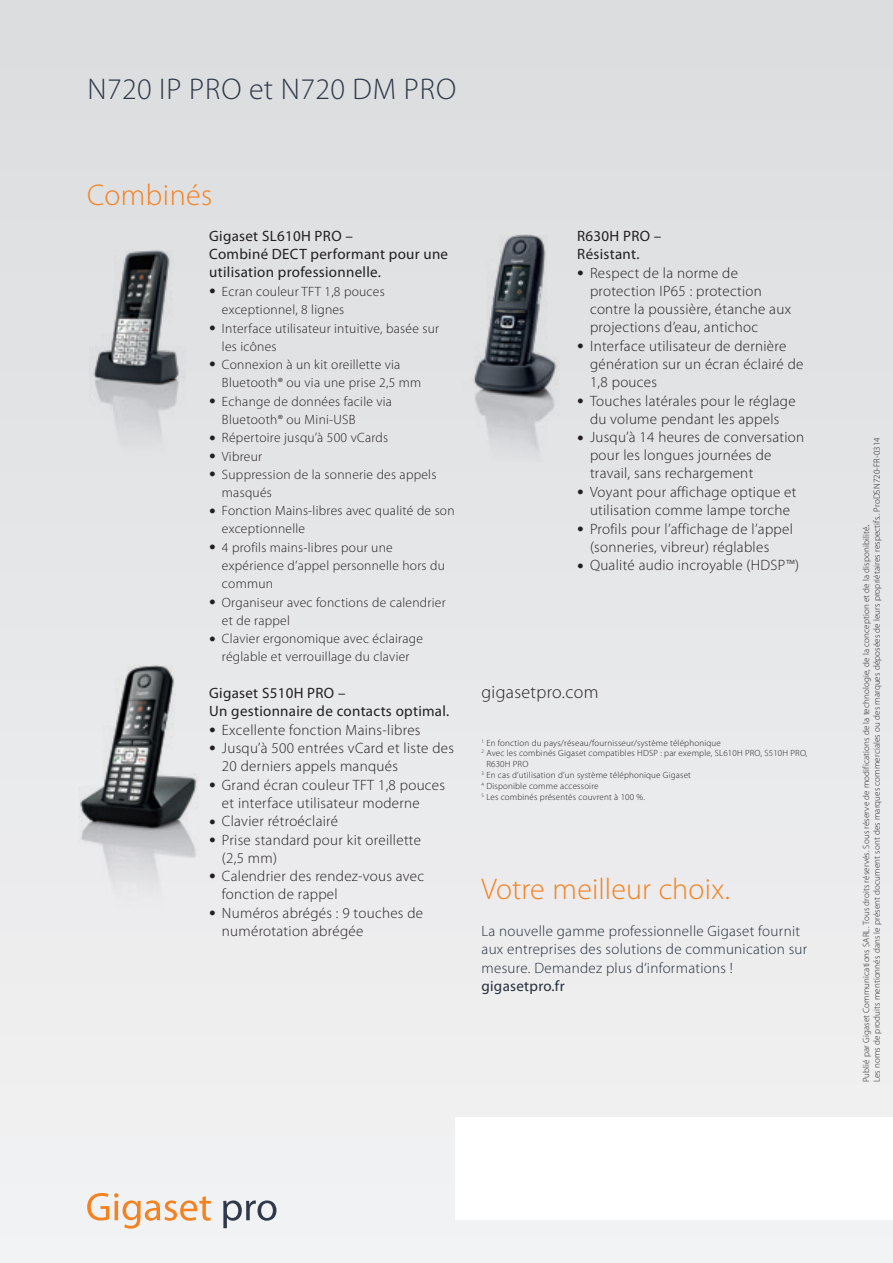
<style>
.page{position:relative;width:893px;height:1263px;background:#e6e7e9}
.page>*{position:absolute;margin:0;border:0;box-sizing:border-box;transform-origin:0 0}
.t1{font:300 30px "Myriad Pro";letter-spacing:.01em;color:#f58220}
.t2{font:300 30px "Myriad Pro";letter-spacing:.02em;color:#2f3949}
.t3{font:300 18px "Myriad Pro";letter-spacing:.02em;color:#231f20}
.t4{font:300 15px/18px "Myriad Pro";letter-spacing:.02em;color:#231f20}
.t5{font:15px/18px "Myriad Pro";letter-spacing:.02em;color:#231f20}
.t6{font:300 15px/18.3px "Myriad Pro";letter-spacing:.02em;color:#232e3b}
.t7{font:15px "Myriad Pro";letter-spacing:.02em;color:#232e3b}
.t8{font:300 13.5px/18px "Myriad Pro";letter-spacing:.02em;color:#231f20}
.t9{font:300 9px/10.8px "Myriad Pro";letter-spacing:.015em;color:#231f20}
.s1{font-size:27px}
.s2{font-size:13.5px}
</style>
<div class="page">
<div style="left:455px;top:1117px;width:438px;height:102px;background:#fff"></div>
<img style="left:80px;top:665px;width:117px;height:209px">
<img style="left:81px;top:667px;width:113px;height:160px">
<img style="left:472px;top:234px;width:87px;height:220px">
<img style="left:475px;top:236px;width:80px;height:157px">
<img style="left:89px;top:249px;width:96px;height:194px">
<img style="left:95px;top:251px;width:83px;height:132px">
<svg style="left:87px;top:1193px;width:124px;height:36px"></svg>
<svg style="left:223px;top:1200px;width:53px;height:28px"></svg>
<h1 class="t2" style="left:87px;top:71px;width:370px">N720 IP PRO et N720 DM PRO</h1>
<h1 class="t1" style="left:87px;top:176px;width:127px">Combinés</h1>
<p class="t5" style="left:209px;top:227px;width:240px">Gigaset SL610H PRO –<br>Combiné DECT performant pour une utilisation professionnelle.</p>
<p class="t8" style="left:222px;top:282px;width:164px;text-indent:-13px"><span class="s1">•</span> Ecran couleur TFT 1,8 pouces exceptionnel, 8 lignes</p>
<p class="t8" style="left:222px;top:319px;width:219px;text-indent:-13px"><span class="s1">•</span> Interface utilisateur intuitive, basée sur les icônes</p>
<p class="t8" style="left:222px;top:355px;width:201px;text-indent:-13px"><span class="s1">•</span> Connexion à un kit oreillette via<br>Bluetooth® ou via une prise 2,5 mm</p>
<p class="t8" style="left:222px;top:392px;width:172px;text-indent:-13px"><span class="s1">•</span> Echange de données facile via<br>Bluetooth® ou Mini-USB</p>
<p class="t8" style="left:209px;top:429px;width:180px"><span class="s1">•</span> Répertoire jusqu’à 500 vCards</p>
<p class="t8" style="left:209px;top:447px;width:54px"><span class="s1">•</span> Vibreur</p>
<p class="t8" style="left:222px;top:465px;width:216px;text-indent:-13px"><span class="s1">•</span> Suppression de la sonnerie des appels masqués</p>
<p class="t8" style="left:222px;top:502px;width:234px;text-indent:-13px"><span class="s1">•</span> Fonction Mains-libres avec qualité de son exceptionnelle</p>
<p class="t8" style="left:222px;top:538px;width:224px;text-indent:-13px"><span class="s1">•</span> 4 profils mains-libres pour une expérience d’appel personnelle hors du commun</p>
<p class="t8" style="left:222px;top:593px;width:225px;text-indent:-13px"><span class="s1">•</span> Organiseur avec fonctions de calendrier et de rappel</p>
<p class="t8" style="left:209px;top:630px;width:215px;text-align:center"><span class="s1">•</span> Clavier ergonomique avec éclairage réglable et verrouillage du clavier</p>
<p class="t5" style="left:209px;top:684px;width:242px">Gigaset S510H PRO –<br>Un gestionnaire de contacts optimal.</p>
<p class="t4" style="left:209px;top:721px;width:213px"><span class="s1">•</span> Excellente fonction Mains-libres</p>
<p class="t4" style="left:222px;top:739px;width:234px;text-indent:-13px"><span class="s1">•</span> Jusqu’à 500 entrées vCard et liste des<br>20 derniers appels manqués</p>
<p class="t4" style="left:222px;top:775px;width:225px;text-indent:-13px"><span class="s1">•</span> Grand écran couleur TFT 1,8 pouces et interface utilisateur moderne</p>
<p class="t4" style="left:209px;top:812px;width:130px"><span class="s1">•</span> Clavier rétroéclairé</p>
<p class="t4" style="left:222px;top:830px;width:201px;text-indent:-13px"><span class="s1">•</span> Prise standard pour kit oreillette (2,5 mm)</p>
<p class="t4" style="left:222px;top:867px;width:204px;text-indent:-13px"><span class="s1">•</span> Calendrier des rendez-vous avec fonction de rappel</p>
<p class="t4" style="left:222px;top:903px;width:203px;text-indent:-13px"><span class="s1">•</span> Numéros abrégés : 9 touches de numérotation abrégée</p>
<p class="t5" style="left:577px;top:227px;width:86px">R630H PRO –<br>Résistant.</p>
<p class="t4" style="left:590px;top:264px;width:203px;text-indent:-13px"><span class="s1">•</span> Respect de la norme de protection IP65 : protection contre la poussière, étanche aux projections d’eau, antichoc</p>
<p class="t4" style="left:590px;top:337px;width:215px;text-indent:-13px"><span class="s1">•</span> Interface utilisateur de dernière génération sur un écran éclairé de<br>1,8 pouces</p>
<p class="t4" style="left:577px;top:392px;width:220px;text-align:center"><span class="s1">•</span> Touches latérales pour le réglage du volume pendant les appels</p>
<p class="t4" style="left:590px;top:428px;width:216px;text-indent:-13px"><span class="s1">•</span> Jusqu’à 14 heures de conversation pour les longues journées de travail, sans rechargement</p>
<p class="t4" style="left:577px;top:483px;width:221px;text-align:center"><span class="s1">•</span> Voyant pour affichage optique et utilisation comme lampe torche</p>
<p class="t4" style="left:590px;top:519px;width:204px;text-indent:-13px"><span class="s1">•</span> Profils pour l’affichage de l’appel (sonneries, vibreur) réglables</p>
<p class="t4" style="left:577px;top:556px;width:223px"><span class="s1">•</span> Qualité audio incroyable (HDSP™)</p>
<p class="t3" style="left:482px;top:681px;width:118px">gigasetpro.com</p>
<p class="t9" style="left:482px;top:737px;width:241px"><sup>1</sup> En fonction du pays/réseau/fournisseur/système téléphonique</p>
<p class="t9" style="left:482px;top:748px;width:327px"><sup>2</sup> Avec les combinés Gigaset compatibles HDSP : par exemple, SL610H PRO, S510H PRO,</p>
<p class="t9" style="left:486px;top:759px;width:43px">R630H PRO</p>
<p class="t9" style="left:482px;top:769px;width:211px"><sup>3</sup> En cas d’utilisation d’un système téléphonique Gigaset</p>
<p class="t9" style="left:482px;top:780px;width:118px"><sup>4</sup> Disponible comme accessoire</p>
<p class="t9" style="left:482px;top:791px;width:165px"><sup>5</sup> Les combinés présentés couvrent à 100 %.</p>
<h1 class="t1" style="left:482px;top:871px;width:250px">Votre meilleur choix.</h1>
<p class="t6" style="left:482px;top:922px;width:327px">La nouvelle gamme professionnelle Gigaset fournit aux entreprises des solutions de communication sur mesure. Demandez plus d‘informations !</p>
<p class="t7" style="left:482px;top:976px;width:84px">gigasetpro.fr</p>
<p class="t9" style="left:861px;top:1082px;width:647px;rotate:-90deg">Publié par Gigaset Communications SARL. Tous droits réservés. Sous réserve de modifications de la technologie, de la conception et de la disponibilité<span class="s2">.<br></span>Les noms de produits mentionnés dans le présent document sont des marques commerciales ou des marques déposées de leurs propriétaires respectifs.. ProDSN720-FR-0314</p>
</div>
